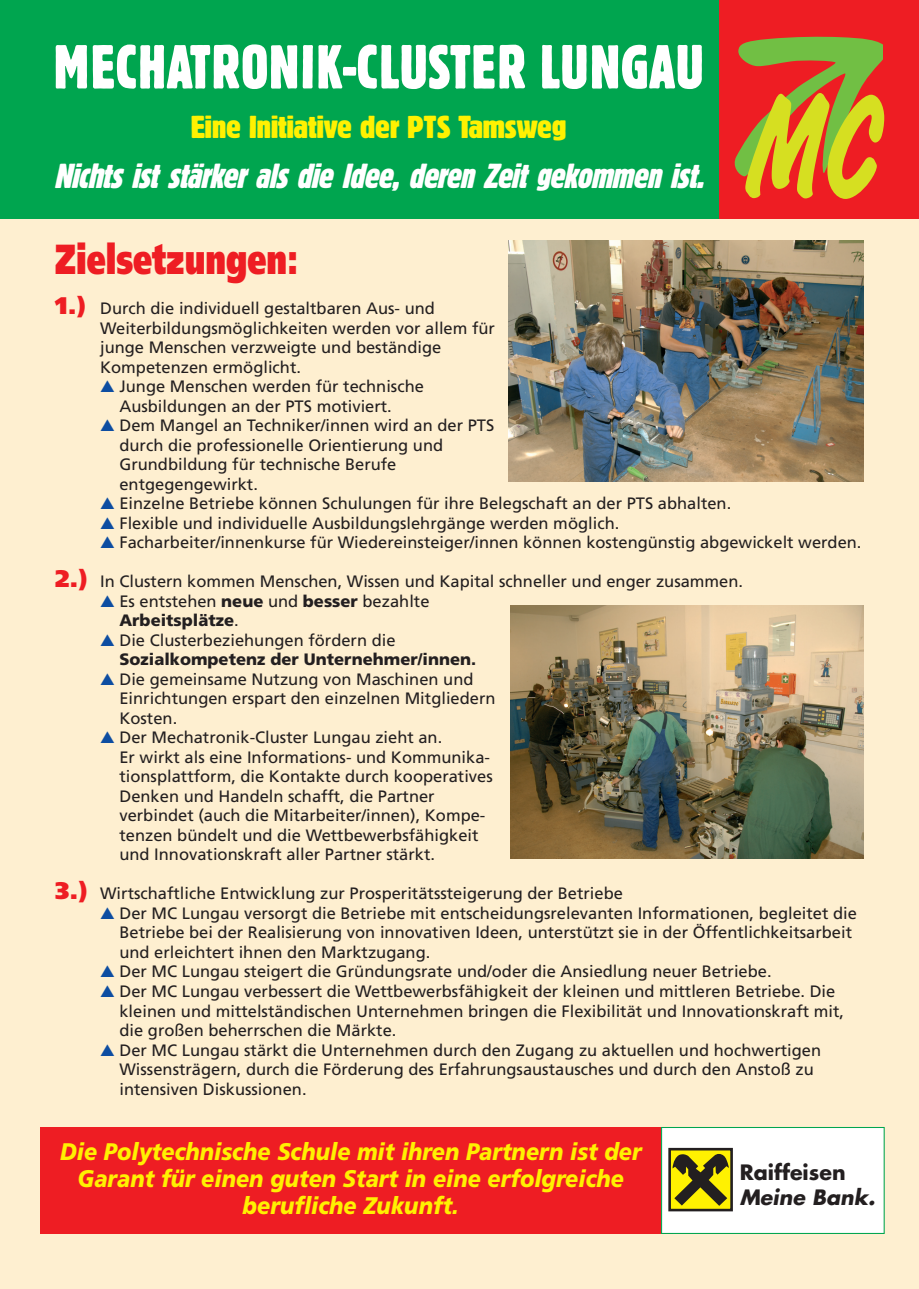
<style>
.page{position:relative;width:919px;height:1289px;background:#fff}
.page>*{position:absolute;margin:0;border:0;box-sizing:border-box;transform-origin:0 0}
.t1{font:156.9px "Challenge Bold Plain";color:#d6df21;scale:.75 1}
.t2{font:61.5px "Block BE Extra Cn";letter-spacing:.02em;color:#fff}
.t3{font:900 42px "Frutiger";color:#ee1d23;scale:.72 1}
.t4{font:34.5px "Block BE Extra Cn It";color:#fff;scale:1.04 1}
.t5{font:31.5px "Block BE Extra Cn";color:#fff101;scale:1.2 1}
.t6{font:italic 900 24px/27px "Frutiger";color:#fff101;text-align:center;scale:.9 1}
.t7{font:700 20.7px "Futura";color:#231f20}
.t8{font:italic 700 20.7px "Futura";color:#231f20}
.t9{font:16.5px/19.5px "Frutiger";color:#231f20}
.t10{font:900 16.5px/19.5px "Frutiger";color:#231f20}
.s1{font-weight:900;font-size:24px;color:#ee1d23}
.s2{color:#0d4da1}
.s3{font-weight:900}
.s4{font-weight:400}
</style>
<div class="page">
<div style="left:0;top:0;width:918px;height:1288px;background:#feefd0"></div>
<div style="left:662px;top:0;width:256px;height:218px;background:#ee1d23"></div>
<div style="left:0;top:0;width:718px;height:218px;background:#00a54f"></div>
<svg style="left:734px;top:37px;width:148px;height:139px"></svg>
<div style="left:40px;top:1127px;width:632px;height:106px;background:#ee1d23"></div>
<div style="left:661px;top:1127px;width:223px;height:106px;background:#fff"></div>
<div style="left:661px;top:1126px;width:223px;height:107px;border:1px solid #00a54f"></div>
<div style="left:668px;top:1147px;width:64px;height:64px;background:#fff101;border:3px solid #231f20"></div>
<svg style="left:672px;top:1153px;width:61px;height:58px"></svg>
<img style="left:508px;top:240px;width:355px;height:241px">
<img style="left:510px;top:605px;width:353px;height:253px">
<h2 class="t2" style="left:54px;top:31px;width:650px">MECHATRONIK-CLUSTER LUNGAU</h2>
<h3 class="t5" style="left:191px;top:109px;width:314px">Eine Initiative der PTS Tamsweg</h3>
<h3 class="t4" style="left:54px;top:155px;width:625px">Nichts ist stärker als die Idee, deren Zeit gekommen ist.</h3>
<h3 class="t3" style="left:55px;top:242px;width:339px">Zielsetzungen:</h3>
<h1 class="t1" style="left:744px;top:84px;width:181px">MC</h1>
<p class="t9" style="left:100px;top:300px;width:396px;text-indent:-45px"><span class="s1">1.)</span> Durch die individuell gestaltbaren Aus- und Weiterbildungsmöglichkeiten werden vor allem für junge Menschen verzweigte und beständige Kompetenzen ermöglicht.</p>
<p class="t9" style="left:119px;top:378px;width:306px;text-indent:-19px"><span class="s2">▲</span> Junge Menschen werden für technische<br>Ausbildungen an der PTS motiviert.</p>
<p class="t9" style="left:119px;top:417px;width:376px;text-indent:-19px"><span class="s2">▲</span> Dem Mangel an Techniker/innen wird an der PTS durch die professionelle Orientierung und Grundbildung für technische Berufe entgegengewirkt.</p>
<p class="t9" style="left:100px;top:495px;width:632px"><span class="s2">▲</span> Einzelne Betriebe können Schulungen für ihre Belegschaft an der PTS abhalten.</p>
<p class="t9" style="left:100px;top:514px;width:520px"><span class="s2">▲</span> Flexible und individuelle Ausbildungslehrgänge werden möglich.</p>
<p class="t9" style="left:100px;top:534px;width:762px"><span class="s2">▲</span> Facharbeiter/innenkurse für Wiedereinsteiger/innen können kostengünstig abgewickelt werden.</p>
<p class="t9" style="left:55px;top:573px;width:689px"><span class="s1">2.)</span> In Clustern kommen Menschen, Wissen und Kapital schneller und enger zusammen.</p>
<p class="t9" style="left:119px;top:592px;width:311px;text-indent:-19px"><span class="s2">▲</span> Es entstehen <span class="s3">neue</span> und <span class="s3">besser</span> bezahlte<br><span class="s3">Arbeitsplätze</span>.</p>
<p class="t10" style="left:119px;top:631px;width:358px;text-indent:-19px"><span class="s2">▲</span> <span class="s4">Die Clusterbeziehungen fördern die<br></span>Sozialkompetenz der Unternehmer/innen.</p>
<p class="t9" style="left:119px;top:670px;width:377px;text-indent:-19px"><span class="s2">▲</span> Die gemeinsame Nutzung von Maschinen und<br>Einrichtungen erspart den einzelnen Mitgliedern<br>Kosten.</p>
<p class="t9" style="left:119px;top:729px;width:375px;text-indent:-19px"><span class="s2">▲</span> Der Mechatronik-Cluster Lungau zieht an.<br>Er wirkt als eine Informations- und Kommunika&shy;tionsplattform, die Kontakte durch kooperatives Denken und Handeln schafft, die Partner verbindet (auch die Mitarbeiter/innen), Kompe&shy;tenzen bündelt und die Wettbewerbsfähigkeit und Innovationskraft aller Partner stärkt.</p>
<p class="t9" style="left:55px;top:885px;width:569px"><span class="s1">3.)</span> Wirtschaftliche Entwicklung zur Prosperitätssteigerung der Betriebe</p>
<p class="t9" style="left:119px;top:904px;width:739px;text-indent:-19px"><span class="s2">▲</span> Der MC Lungau versorgt die Betriebe mit entscheidungsrelevanten Informationen, begleitet die<br>Betriebe bei der Realisierung von innovativen Ideen, unterstützt sie in der Öffentlichkeitsarbeit und erleichtert ihnen den Marktzugang.</p>
<p class="t9" style="left:100px;top:963px;width:672px"><span class="s2">▲</span> Der MC Lungau steigert die Gründungsrate und/oder die Ansiedlung neuer Betriebe.</p>
<p class="t9" style="left:119px;top:982px;width:726px;text-indent:-19px"><span class="s2">▲</span> Der MC Lungau verbessert die Wettbewerbsfähigkeit der kleinen und mittleren Betriebe. Die kleinen und mittelständischen Unternehmen bringen die Flexibilität und Innovationskraft mit, die großen beherrschen die Märkte.</p>
<p class="t9" style="left:119px;top:1041px;width:703px;text-indent:-19px"><span class="s2">▲</span> Der MC Lungau stärkt die Unternehmen durch den Zugang zu aktuellen und hochwertigen<br>Wissensträgern, durch die Förderung des Erfahrungsaustausches und durch den Anstoß zu intensiven Diskussionen.</p>
<h3 class="t6" style="left:60px;top:1139px;width:647px">Die Polytechnische Schule mit ihren Partnern ist der<br>Garant für einen guten Start in eine erfolgreiche berufliche Zukunft.</h3>
<p class="t7" style="left:739px;top:1163px;width:107px">Raiffeisen</p>
<p class="t8" style="left:739px;top:1187px;width:140px">Meine Bank.</p>
</div>
